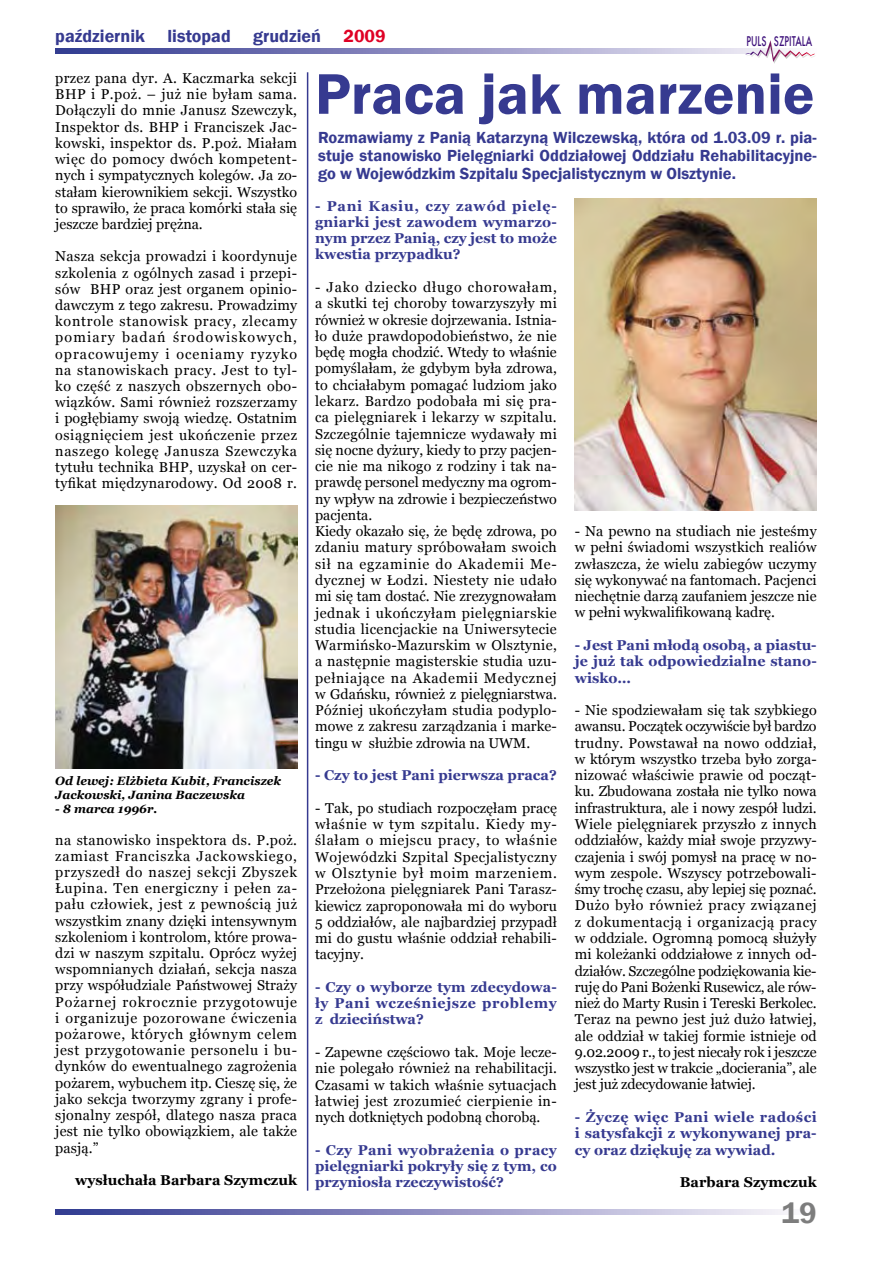
<style>
.page{position:relative;width:872px;height:1263px;background:#fff}
.page>*{position:absolute;margin:0;border:0;box-sizing:border-box;transform-origin:0 0}
.t1{font:600 59.25px "Franklin Gothic";color:#363a90}
.t2{font:600 30px "Franklin Gothic";color:#7d7d7d}
.t3{font:600 18px "Franklin Gothic";color:#363a90}
.t4{font:600 16.5px/18px "Franklin Gothic";color:#363a90;text-align:justify}
.t5{font:500 14.7px "Futura TEE";color:#3d107b;scale:.67 1}
.t6{font:14.25px/16.2px "Georgia";letter-spacing:.01em;color:#000;text-align:justify}
.t7{font:700 14.25px/16.2px "Georgia";color:#363a90;text-align:justify}
.t8{font:700 14.25px "Georgia";color:#000}
.t9{font:italic 700 12px/14.4px "Georgia";color:#000}
.s1{color:#df0024}
</style>
<div class="page">
<svg style="left:55px;top:1210px;width:735px;height:4px;background:#9191c2"></svg>
<svg style="left:55px;top:49px;width:690px;height:4px;background:#8b8bbf"></svg>
<svg style="left:745px;top:40px;width:70px;height:24px"></svg>
<img style="left:55px;top:506px;width:242px;height:262px">
<hr style="left:307px;top:72px;width:1px;height:1119px;background:#363a90">
<img style="left:575px;top:198px;width:241px;height:312px">
<p class="t3" style="left:55px;top:25px;width:91px">październik</p>
<p class="t3" style="left:167px;top:25px;width:65px">listopad</p>
<p class="t3" style="left:253px;top:25px;width:134px">grudzień <span class="s1">2009</span></p>
<p class="t6" style="left:55px;top:70px;width:243px">przez pana dyr. A. Kaczmarka sekcji BHP i P.poż. – już nie byłam sama.<br>Dołączyli do mnie Janusz Szewczyk, Inspektor ds. BHP i Franciszek Jac&shy;kowski, inspektor ds. P.poż. Miałam więc do pomocy dwóch kompetent&shy;nych i sympatycznych kolegów. Ja zo&shy;stałam kierownikiem sekcji. Wszystko to sprawiło, że praca komórki stała się jeszcze bardziej prężna.</p>
<p class="t6" style="left:55px;top:248px;width:243px">Nasza sekcja prowadzi i koordynuje szkolenia z ogólnych zasad i przepi&shy;sów BHP oraz jest organem opinio&shy;dawczym z tego zakresu. Prowadzimy kontrole stanowisk pracy, zlecamy pomiary badań środowiskowych, opracowujemy i oceniamy ryzyko na stanowiskach pracy. Jest to tyl&shy;ko część z naszych obszernych obo&shy;wiązków. Sami również rozszerzamy i pogłębiamy swoją wiedzę. Ostatnim osiągnięciem jest ukończenie przez naszego kolegę Janusza Szewczyka tytułu technika BHP, uzyskał on cer&shy;tyfikat międzynarodowy. Od 2008 r.</p>
<p class="t5" style="left:746px;top:32px;width:100px">PULS SZPITALA</p>
<h1 class="t1" style="left:315px;top:57px;width:501px">Praca jak marzenie</h1>
<p class="t4" style="left:318px;top:129px;width:500px">Rozmawiamy z Panią Katarzyną Wilczewską, która od 1.03.09 r. pia&shy;stuje stanowisko Pielęgniarki Oddziałowej Oddziału Rehabilitacyjne&shy;go w Wojewódzkim Szpitalu Specjalistycznym w Olsztynie.</p>
<p class="t7" style="left:315px;top:198px;width:243px">- Pani Kasiu, czy zawód pielę&shy;gniarki jest zawodem wymarzo&shy;nym przez Panią, czy jest to może kwestia przypadku?</p>
<p class="t6" style="left:315px;top:279px;width:243px;text-align:left">- Jako dziecko długo chorowałam, a skutki tej choroby towarzyszyły mi również w okresie dojrzewania. Istnia&shy;ło duże prawdopodobieństwo, że nie będę mogła chodzić. Wtedy to właśnie pomyślałam, że gdybym była zdrowa, to chciałabym pomagać ludziom jako lekarz. Bardzo podobała mi się pra&shy;ca pielęgniarek i lekarzy w szpitalu.<br>Szczególnie tajemnicze wydawały mi się nocne dyżury, kiedy to przy pacjen&shy;cie nie ma nikogo z rodziny i tak na&shy;prawdę personel medyczny ma ogrom&shy;ny wpływ na zdrowie i bezpieczeństwo pacjenta.<br>Kiedy okazało się, że będę zdrowa, po zdaniu matury spróbowałam swoich sił na egzaminie do Akademii Me&shy;dycznej w Łodzi. Niestety nie udało mi się tam dostać. Nie zrezygnowałam jednak i ukończyłam pielęgniarskie studia licencjackie na Uniwersytecie Warmińsko-Mazurskim w Olsztynie, a następnie magisterskie studia uzu&shy;pełniające na Akademii Medycznej w Gdańsku, również z pielęgniarstwa.<br>Później ukończyłam studia podyplo&shy;mowe z zakresu zarządzania i marke&shy;tingu w służbie zdrowia na UWM.</p>
<p class="t7" style="left:315px;top:767px;width:243px">- Czy to jest Pani pierwsza praca?</p>
<p class="t6" style="left:315px;top:800px;width:243px">- Tak, po studiach rozpoczęłam pracę właśnie w tym szpitalu. Kiedy my&shy;ślałam o miejscu pracy, to właśnie Wojewódzki Szpital Specjalistyczny w Olsztynie był moim marzeniem.<br>Przełożona pielęgniarek Pani Tarasz&shy;kiewicz zaproponowała mi do wyboru 5 oddziałów, ale najbardziej przypadł mi do gustu właśnie oddział rehabili&shy;tacyjny.</p>
<p class="t7" style="left:315px;top:979px;width:243px">- Czy o wyborze tym zdecydowa&shy;ły Pani wcześniejsze problemy z dzieciństwa?</p>
<p class="t6" style="left:315px;top:1044px;width:243px">- Zapewne częściowo tak. Moje lecze&shy;nie polegało również na rehabilitacji.<br>Czasami w takich właśnie sytuacjach łatwiej jest zrozumieć cierpienie in&shy;nych dotkniętych podobną chorobą.</p>
<p class="t7" style="left:315px;top:1141px;width:243px">- Czy Pani wyobrażenia o pracy pielęgniarki pokryły się z tym, co przyniosła rzeczywistość?</p>
<p class="t6" style="left:575px;top:523px;width:243px">- Na pewno na studiach nie jesteśmy w pełni świadomi wszystkich realiów zwłaszcza, że wielu zabiegów uczymy się wykonywać na fantomach. Pacjenci niechętnie darzą zaufaniem jeszcze nie w pełni wykwalifikowaną kadrę.</p>
<p class="t7" style="left:575px;top:637px;width:243px">- Jest Pani młodą osobą, a piastu&shy;je już tak odpowiedzialne stano&shy;wisko…</p>
<p class="t6" style="left:575px;top:702px;width:243px">- Nie spodziewałam się tak szybkiego awansu. Początek oczywiście był bardzo trudny. Powstawał na nowo oddział, w którym wszystko trzeba było zorga&shy;nizować właściwie prawie od począt&shy;ku. Zbudowana została nie tylko nowa infrastruktura, ale i nowy zespół ludzi.<br>Wiele pielęgniarek przyszło z innych oddziałów, każdy miał swoje przyzwy&shy;czajenia i swój pomysł na pracę w no&shy;wym zespole. Wszyscy potrzebowali&shy;śmy trochę czasu, aby lepiej się poznać.<br>Dużo było również pracy związanej z dokumentacją i organizacją pracy w oddziale. Ogromną pomocą służyły mi koleżanki oddziałowe z innych od&shy;działów. Szczególne podziękowania kie&shy;ruję do Pani Bożenki Rusewicz, ale rów&shy;nież do Marty Rusin i Tereski Berkolec.<br>Teraz na pewno jest już dużo łatwiej, ale oddział w takiej formie istnieje od 9.02.2009 r., to jest niecały rok i jeszcze wszystko jest w trakcie „docierania”, ale jest już zdecydowanie łatwiej.</p>
<p class="t7" style="left:575px;top:1109px;width:243px">- Życzę więc Pani wiele radości i satysfakcji z wykonywanej pra&shy;cy oraz dziękuję za wywiad.</p>
<p class="t8" style="left:680px;top:1174px;width:138px">Barbara Szymczuk</p>
<p class="t9" style="left:55px;top:773px;width:227px">Od lewej: Elżbieta Kubit, Franciszek<br>Jackowski, Janina Baczewska</p>
<p class="t9" style="left:55px;top:802px;width:104px">- 8 marca 1996r.</p>
<p class="t6" style="left:55px;top:831px;width:243px">na stanowisko inspektora ds. P.poż. zamiast Franciszka Jackowskiego, przyszedł do naszej sekcji Zbyszek Łupina. Ten energiczny i pełen za&shy;pału człowiek, jest z pewnością już wszystkim znany dzięki intensywnym szkoleniom i kontrolom, które prowa&shy;dzi w naszym szpitalu. Oprócz wyżej wspomnianych działań, sekcja nasza przy współudziale Państwowej Straży Pożarnej rokrocznie przygotowuje i organizuje pozorowane ćwiczenia pożarowe, których głównym celem jest przygotowanie personelu i bu&shy;dynków do ewentualnego zagrożenia pożarem, wybuchem itp. Cieszę się, że jako sekcja tworzymy zgrany i profe&shy;sjonalny zespół, dlatego nasza praca jest nie tylko obowiązkiem, ale także pasją.”</p>
<p class="t8" style="left:75px;top:1172px;width:223px">wysłuchała Barbara Szymczuk</p>
<h2 class="t2" style="left:781px;top:1195px;width:37px">19</h2>
</div>
